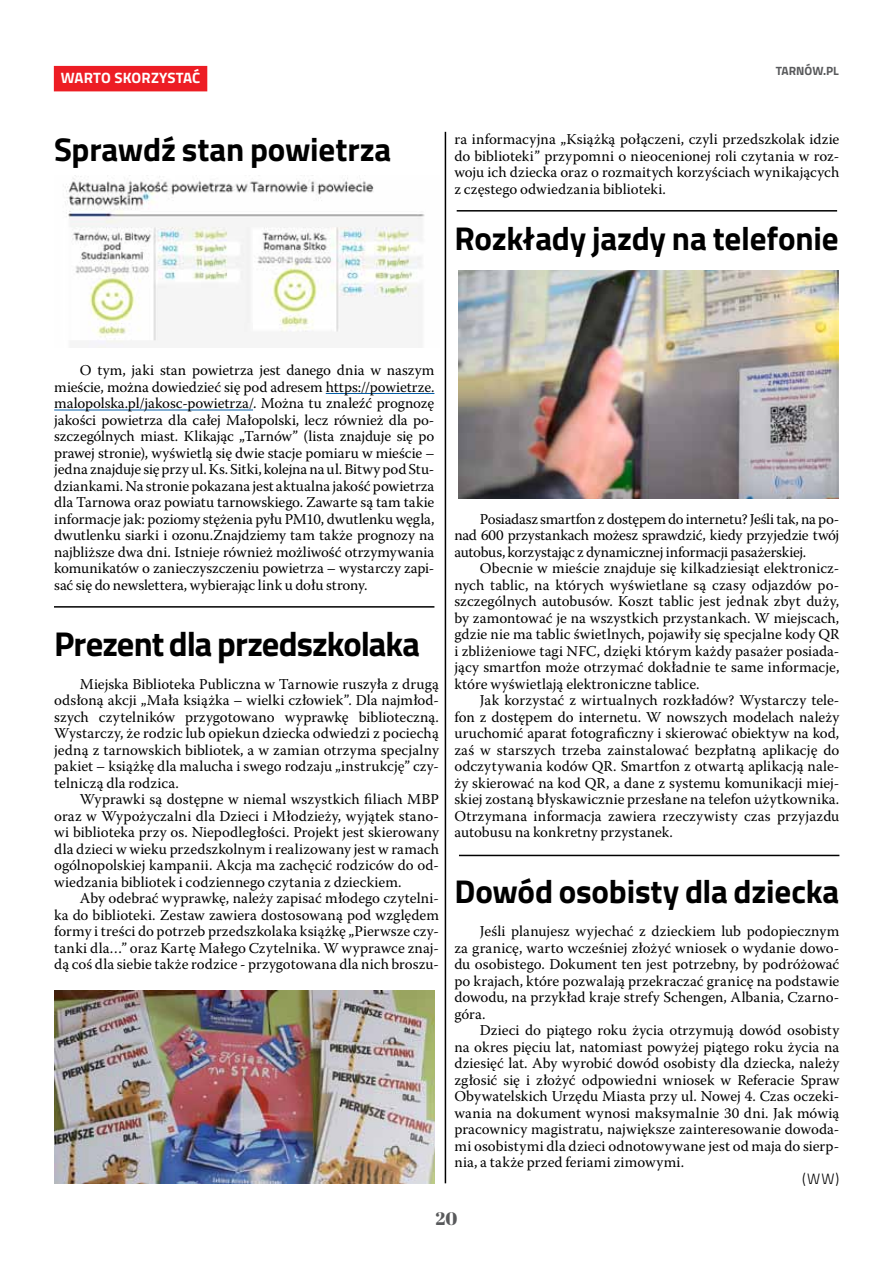
<style>
.page{position:relative;width:893px;height:1263px;background:#fff}
.page>*{position:absolute;margin:0;border:0;box-sizing:border-box;transform-origin:0 0}
.t1{font:700 34.5px "Titillium";letter-spacing:-.025em;color:#000}
.t2{font:700 33px "Titillium";letter-spacing:-.005em;color:#000}
.t3{font:18px "Abril Fatface";color:#58595b}
.t4{font:15px/16.5px "Warnock Pro";letter-spacing:.005em;color:#000;text-align:justify}
.t5{font:700 15px "Titillium";letter-spacing:.01em;color:#fff}
.t6{font:300 15px "Titillium";color:#000}
.t7{font:700 12px "Titillium";color:#58595b}
</style>
<div class="page">
<div style="left:54px;top:66px;width:153px;height:25px;background:#ed1d24"></div>
<img style="left:54px;top:991px;width:380px;height:192px">
<img style="left:65px;top:176px;width:360px;height:171px">
<img style="left:459px;top:270px;width:379px;height:229px">
<hr style="left:326px;top:393px;width:108px;height:1px;background:#005da8">
<hr style="left:54px;top:410px;width:199px;height:1px;background:#005da8">
<hr style="left:54px;top:606px;width:380px;height:2px;background:#000">
<hr style="left:457px;top:210px;width:380px;height:2px;background:#000">
<hr style="left:459px;top:855px;width:380px;height:1px;background:#000">
<hr style="left:445px;top:132px;width:1px;height:1051px;background:#000">
<p class="t5" style="left:61px;top:66px;width:141px">WARTO SKORZYSTAĆ</p>
<h2 class="t2" style="left:54px;top:124px;width:339px">Sprawdź stan powietrza</h2>
<p class="t7" style="left:776px;top:62px;width:65px">TARNÓW.PL</p>
<p class="t4" style="left:454px;top:131px;width:386px">ra informacyjna „Książką połączeni, czyli przedszkolak idzie do biblioteki” przypomni o nieocenionej roli czytania w roz&shy;woju ich dziecka oraz o rozmaitych korzyściach wynikających z częstego odwiedzania biblioteki.</p>
<h2 class="t2" style="left:454px;top:213px;width:386px">Rozkłady jazdy na telefonie</h2>
<p class="t4" style="left:54px;top:362px;width:382px;text-indent:26px">O tym, jaki stan powietrza jest danego dnia w naszym mieście, można dowiedzieć się pod adresem https://powietrze. malopolska.pl/jakosc-powietrza/. Można tu znaleźć prognozę jakości powietrza dla całej Małopolski, lecz również dla po&shy;szczególnych miast. Klikając „Tarnów” (lista znajduje się po prawej stronie), wyświetlą się dwie stacje pomiaru w mieście – jedna znajduje się przy ul. Ks. Sitki, kolejna na ul. Bitwy pod Stu&shy;dziankami. Na stronie pokazana jest aktualna jakość powietrza dla Tarnowa oraz powiatu tarnowskiego. Zawarte są tam takie informacje jak: poziomy stężenia pyłu PM10, dwutlenku węgla, dwutlenku siarki i ozonu.Znajdziemy tam także prognozy na najbliższe dwa dni. Istnieje również możliwość otrzymywania komunikatów o zanieczyszczeniu powietrza – wystarczy zapi&shy;sać się do newslettera, wybierając link u dołu strony.</p>
<h1 class="t1" style="left:54px;top:617px;width:367px">Prezent dla przedszkolaka</h1>
<p class="t4" style="left:54px;top:675px;width:386px;text-indent:26px">Miejska Biblioteka Publiczna w Tarnowie ruszyła z drugą odsłoną akcji „Mała książka – wielki człowiek”. Dla najmłod&shy;szych czytelników przygotowano wyprawkę biblioteczną.<br>Wystarczy, że rodzic lub opiekun dziecka odwiedzi z pociechą jedną z tarnowskich bibliotek, a w zamian otrzyma specjalny pakiet – książkę dla malucha i swego rodzaju „instrukcję” czy&shy;telniczą dla rodzica.</p>
<p class="t4" style="left:54px;top:791px;width:386px;text-indent:26px">Wyprawki są dostępne w niemal wszystkich filiach MBP oraz w Wypożyczalni dla Dzieci i Młodzieży, wyjątek stano&shy;wi biblioteka przy os. Niepodległości. Projekt jest skierowany dla dzieci w wieku przedszkolnym i realizowany jest w ramach ogólnopolskiej kampanii. Akcja ma zachęcić rodziców do od&shy;wiedzania bibliotek i codziennego czytania z dzieckiem.</p>
<p class="t4" style="left:54px;top:890px;width:386px;text-indent:26px">Aby odebrać wyprawkę, należy zapisać młodego czytelni&shy;ka do biblioteki. Zestaw zawiera dostosowaną pod względem formy i treści do potrzeb przedszkolaka książkę „Pierwsze czy&shy;tanki dla…” oraz Kartę Małego Czytelnika. W wyprawce znaj&shy;dą coś dla siebie także rodzice - przygotowana dla nich broszu-</p>
<p class="t4" style="left:454px;top:510px;width:387px;text-indent:26px">Posiadasz smartfon z dostępem do internetu? Jeśli tak, na po&shy;nad 600 przystankach możesz sprawdzić, kiedy przyjedzie twój autobus, korzystając z dynamicznej informacji pasażerskiej.</p>
<p class="t4" style="left:454px;top:560px;width:387px;text-indent:26px">Obecnie w mieście znajduje się kilkadziesiąt elektronicz&shy;nych tablic, na których wyświetlane są czasy odjazdów po&shy;szczególnych autobusów. Koszt tablic jest jednak zbyt duży, by zamontować je na wszystkich przystankach. W miejscach, gdzie nie ma tablic świetlnych, pojawiły się specjalne kody QR i zbliżeniowe tagi NFC, dzięki którym każdy pasażer posiada&shy;jący smartfon może otrzymać dokładnie te same informacje, które wyświetlają elektroniczne tablice.</p>
<p class="t4" style="left:454px;top:692px;width:387px;text-indent:26px">Jak korzystać z wirtualnych rozkładów? Wystarczy tele&shy;fon z dostępem do internetu. W nowszych modelach należy uruchomić aparat fotograficzny i skierować obiektyw na kod, zaś w starszych trzeba zainstalować bezpłatną aplikację do odczytywania kodów QR. Smartfon z otwartą aplikacją nale&shy;ży skierować na kod QR, a dane z systemu komunikacji miej&shy;skiej zostaną błyskawicznie przesłane na telefon użytkownika.<br>Otrzymana informacja zawiera rzeczywisty czas przyjazdu autobusu na konkretny przystanek.</p>
<h2 class="t2" style="left:454px;top:866px;width:387px">Dowód osobisty dla dziecka</h2>
<p class="t4" style="left:454px;top:923px;width:386px;text-indent:26px">Jeśli planujesz wyjechać z dzieckiem lub podopiecznym za granicę, warto wcześniej złożyć wniosek o wydanie dowo&shy;du osobistego. Dokument ten jest potrzebny, by podróżować po krajach, które pozwalają przekraczać granicę na podstawie dowodu, na przykład kraje strefy Schengen, Albania, Czarno&shy;góra.</p>
<p class="t4" style="left:454px;top:1022px;width:387px;text-indent:26px">Dzieci do piątego roku życia otrzymują dowód osobisty na okres pięciu lat, natomiast powyżej piątego roku życia na dziesięć lat. Aby wyrobić dowód osobisty dla dziecka, należy zgłosić się i złożyć odpowiedni wniosek w Referacie Spraw Obywatelskich Urzędu Miasta przy ul. Nowej 4. Czas oczeki&shy;wania na dokument wynosi maksymalnie 30 dni. Jak mówią pracownicy magistratu, największe zainteresowanie dowoda&shy;mi osobistymi dla dzieci odnotowywane jest od maja do sierp&shy;nia, a także przed feriami zimowymi.</p>
<p class="t6" style="left:802px;top:1167px;width:39px">(WW)</p>
<p class="t3" style="left:436px;top:1206px;width:23px">20</p>
</div>
